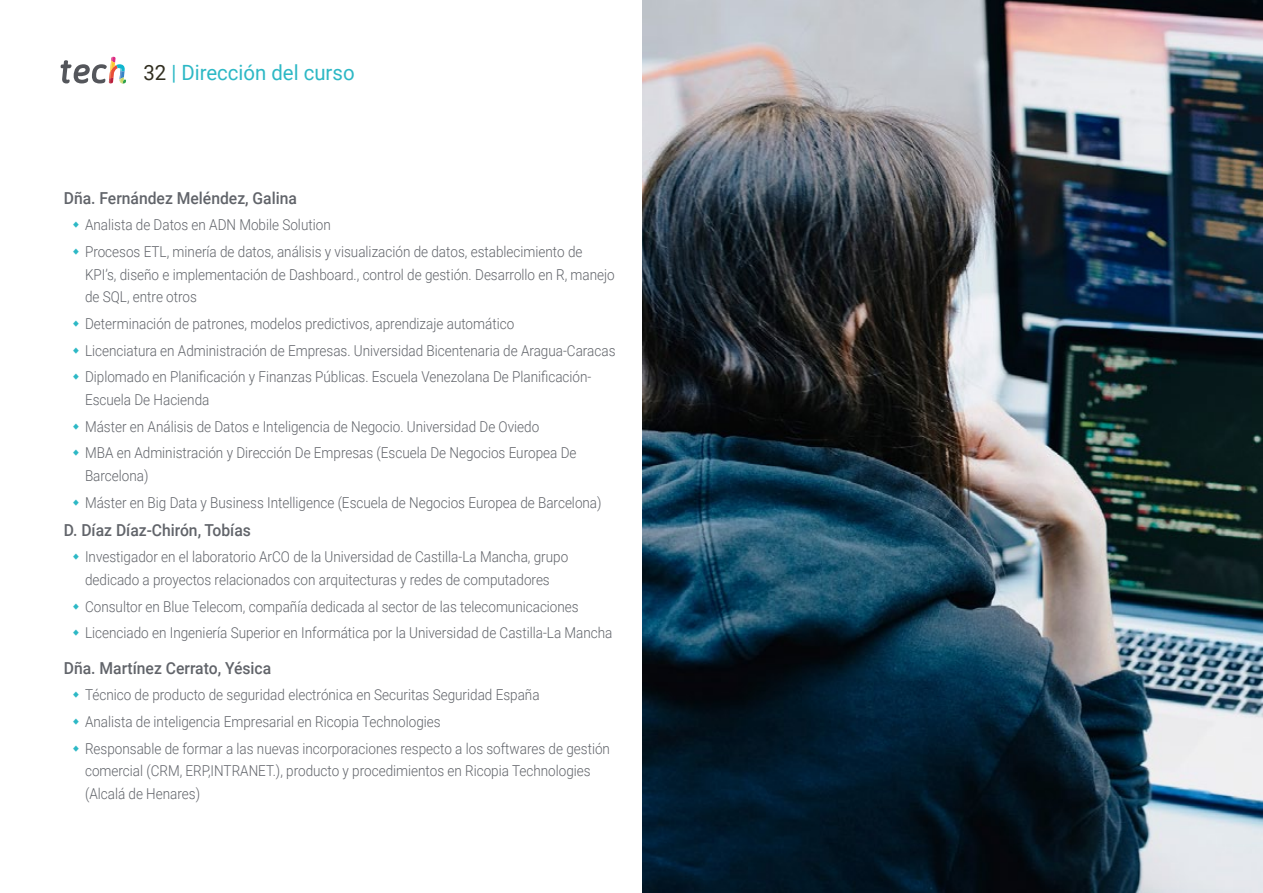
<style>
.page{position:relative;width:1263px;height:893px;background:#fff}
.page>*{position:absolute;margin:0;border:0;box-sizing:border-box;transform-origin:0 0}
.t1{font:21px "Roboto";color:#2db8c5}
.t2{font:500 16.5px "Roboto";color:#61646a;scale:.95 1}
.t3{font:300 15px/26.7px "Roboto";color:#61646a;scale:.9 1}
.s1{color:#312e20}
</style>
<div class="page">
<svg style="left:61px;top:57px;width:65px;height:27px"></svg>
<img style="left:642px;top:0;width:621px;height:893px">
<h1 class="t1" style="left:144px;top:57px;width:213px"><span class="s1">32</span> | Dirección del curso</h1>
<p class="t2" style="left:64px;top:186px;width:247px">Dña. Fernández Meléndez, Galina</p>
<p class="t3" style="left:85px;top:211px;width:554px">Analista de Datos en ADN Mobile Solution<br>Procesos ETL, minería de datos, análisis y visualización de datos, establecimiento de</p>
<p class="t3" style="left:85px;top:263px;width:590px;line-height:22.5px">KPI’s, diseño e implementación de Dashboard., control de gestión. Desarrollo en R, manejo de SQL, entre otros</p>
<p class="t3" style="left:85px;top:310px;width:591px">Determinación de patrones, modelos predictivos, aprendizaje automático<br>Licenciatura en Administración de Empresas. Universidad Bicentenaria de Aragua-Caracas<br>Diplomado en Planificación y Finanzas Públicas. Escuela Venezolana De Planificación-</p>
<p class="t3" style="left:85px;top:386px;width:547px">Escuela De Hacienda<br>Máster en Análisis de Datos e Inteligencia de Negocio. Universidad De Oviedo<br>MBA en Administración y Dirección De Empresas (Escuela De Negocios Europea De</p>
<p class="t3" style="left:85px;top:462px;width:575px">Barcelona)<br>Máster en Big Data y Business Intelligence (Escuela de Negocios Europea de Barcelona)</p>
<p class="t2" style="left:64px;top:518px;width:198px">D. Díaz Díaz-Chirón, Tobías</p>
<p class="t3" style="left:85px;top:545px;width:538px;line-height:22.5px">Investigador en el laboratorio ArCO de la Universidad de Castilla-La Mancha, grupo dedicado a proyectos relacionados con arquitecturas y redes de computadores</p>
<p class="t3" style="left:85px;top:592px;width:588px">Consultor en Blue Telecom, compañía dedicada al sector de las telecomunicaciones<br>Licenciado en Ingeniería Superior en Informática por la Universidad de Castilla-La Mancha</p>
<p class="t2" style="left:64px;top:656px;width:220px">Dña. Martínez Cerrato, Yésica</p>
<p class="t3" style="left:85px;top:681px;width:585px">Técnico de producto de seguridad electrónica en Securitas Seguridad España<br>Analista de inteligencia Empresarial en Ricopia Technologies<br>Responsable de formar a las nuevas incorporaciones respecto a los softwares de gestión</p>
<p class="t3" style="left:85px;top:759px;width:563px;line-height:22.5px">comercial (CRM, ERP,INTRANET.), producto y procedimientos en Ricopia Technologies (Alcalá de Henares)</p>
</div>
